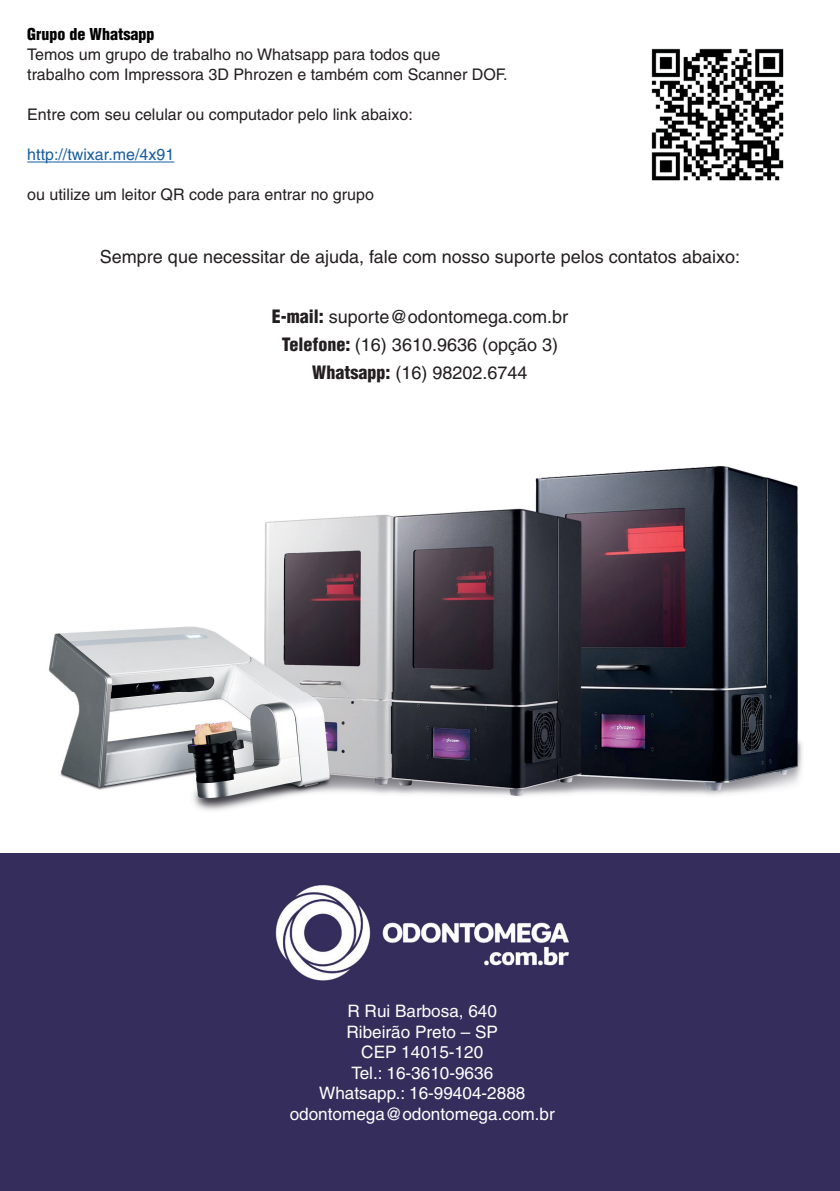
<style>
.page{position:relative;width:840px;height:1191px;background:#fff}
.page>*{position:absolute;margin:0;border:0;box-sizing:border-box;transform-origin:0 0}
.t1{font:18px/28px "Helvetica";color:#231f20;text-align:center}
.t2{font:17.2px/20.6px "Helvetica";color:#fff;text-align:center}
.t3{font:16px/20px "Helvetica";color:#231f20}
.t4{font:16px "Helvetica";color:#175d9e}
.t5{font:900 condensed 16px "Helvetica";color:#000001}
.s1{font-weight:900;font-stretch:condensed}
</style>
<div class="page">
<div style="left:0;top:853px;width:839px;height:338px;background:#352d5c"></div>
<img style="left:48px;top:465px;width:754px;height:346px">
<img style="left:275px;top:885px;width:294px;height:96px">
<hr style="left:27px;top:162px;width:147px;height:1px;background:#175d9e">
<img style="left:651px;top:48px;width:133px;height:133px">
<p class="t5" style="left:27px;top:24px;width:129px">Grupo de Whatsapp</p>
<p class="t3" style="left:27px;top:45px;width:481px">Temos um grupo de trabalho no Whatsapp para todos que<br>trabalho com Impressora 3D Phrozen e também com Scanner DOF.</p>
<p class="t3" style="left:27px;top:105px;width:387px">Entre com seu celular ou computador pelo link abaixo:</p>
<p class="t4" style="left:27px;top:145px;width:148px">http://twixar.me/4x91</p>
<p class="t3" style="left:27px;top:185px;width:348px">ou utilize um leitor QR code para entrar no grupo</p>
<p class="t1" style="left:100px;top:243px;width:641px">Sempre que necessitar de ajuda, fale com nosso suporte pelos contatos abaixo:</p>
<p class="t1" style="left:271px;top:303px;width:298px"><span class="s1">E-mail:</span> suporte@odontomega.com.br<br><span class="s1">Telefone:</span> (16) 3610.9636 (opção 3)<br><span class="s1">Whatsapp:</span> (16) 98202.6744</p>
<p class="t2" style="left:289px;top:1000px;width:266px">R Rui Barbosa, 640<br>Ribeirão Preto – SP<br>CEP 14015-120<br>Tel.: 16-3610-9636<br>Whatsapp.: 16-99404-2888 odontomega@odontomega.com.br</p>
</div>
